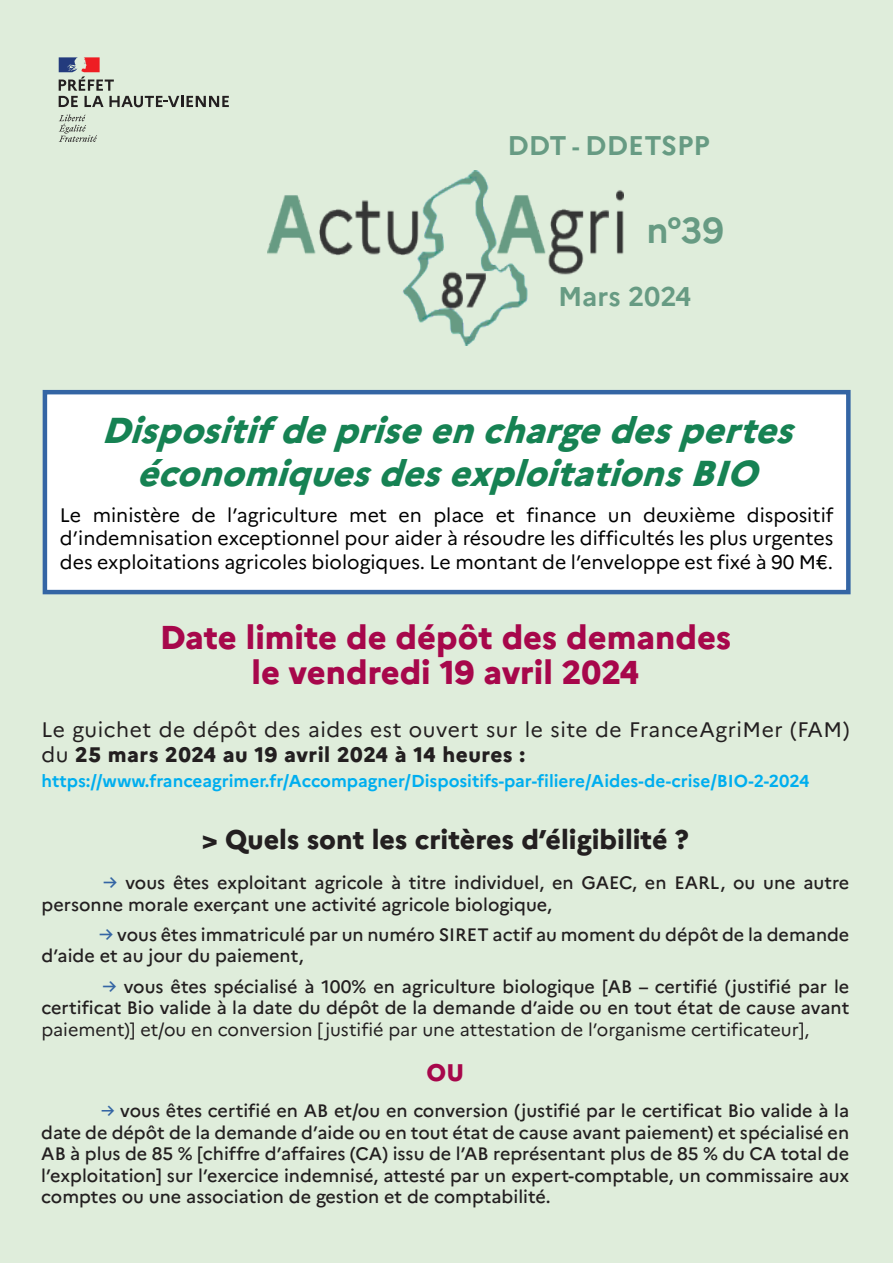
<style>
.page{position:relative;width:893px;height:1263px;background:#dfeddb}
.page>*{position:absolute;margin:0;border:0;box-sizing:border-box;transform-origin:0 0}
.Edito_signature_titr{font:italic 800 36px/43.2px "Marianne";color:#168253;text-align:center}
.t1{font:700 36px "Marianne";color:#679b83}
.contenu{font:800 33px "Marianne";color:#a7074b}
.contenu-2{font:800 27px "Marianne";color:#231f20}
.Bloc_DDT_87_page_de{font:700 27px "Marianne";color:#679b83}
.contenu-3{font:800 24px "Marianne";color:#a7074b}
.contenu-4{font:21px/25.2px "Marianne";letter-spacing:.025em;color:#231f20}
.Edito_signature_titr-2{font:19.5px/23.4px "Marianne";color:#000;text-align:justify}
.contenu-5{font:500 18px/21.6px "Marianne";color:#231f20}
.contenu-6{font:700 17.25px "Marianne";color:#00aeef}
.s1{font-size:24px}
.s2{font-weight:800}
.s3{color:#3465a4}
.s4{font-weight:400}
.s5{font-size:17.25px;color:#3465a4}
</style>
<div class="page">
<svg style="left:59px;top:115px;width:38px;height:27px"></svg>
<svg style="left:59px;top:57px;width:170px;height:50px"></svg>
<img style="left:267px;top:170px;width:356px;height:175px">
<div style="left:45px;top:392px;width:803px;height:200px;background:#fff"></div>
<div style="left:43px;top:390px;width:808px;height:204px;border:4px solid #3465a4"></div>
<p class="Bloc_DDT_87_page_de" style="left:507px;top:129px;width:204px">DDT <span class="s1">-</span> DDETSPP</p>
<p class="t1" style="left:646px;top:208px;width:79px">n°39</p>
<p class="Bloc_DDT_87_page_de" style="left:558px;top:280px;width:135px">Mars 2024</p>
<p class="Edito_signature_titr" style="left:101px;top:408px;width:706px">Dispositifdepriseenchargedespertes économiquesdesexploitationsBIO</p>
<p class="Edito_signature_titr-2" style="left:60px;top:503px;width:775px">Le ministère de l’agriculture met en place et finance un deuxième dispositif d’indemnisation exceptionnel pour aider à résoudre les difficultés les plus urgentes des exploitations agricoles biologiques. Le montant de l’enveloppe est fixé à 90 M€.</p>
<p class="contenu" style="left:160px;top:617px;width:573px">Date limite de dépôt des demandes</p>
<p class="contenu" style="left:251px;top:652px;width:389px">le vendredi 19 avril 2024</p>
<p class="contenu-4" style="left:41px;top:716px;width:809px">Le guichet de dépôt des aides est ouvert sur le site de FranceAgriMer (FAM) du <span class="s2">25 mars 2024 au 19 avril 2024 à 14 heures :</span></p>
<p class="contenu-6" style="left:41px;top:770px;width:769px">https://www.franceagrimer.fr/Accompagner/Dispositifs-par-filiere/Aides-de-crise/BIO-2-2024</p>
<p class="contenu-2" style="left:202px;top:823px;width:489px">&gt; Quels sont les critères d’éligibilité ?</p>
<p class="contenu-5" style="left:41px;top:872px;width:809px;text-indent:62px"><span class="s3">→</span> vous êtes exploitant agricole à titre individuel, en GAEC, en EARL, ou une autre personne morale exerçant une activité agricole biologique,</p>
<p class="contenu-5" style="left:41px;top:923px;width:809px;text-indent:58px"><span class="s3">→</span> vous êtes immatriculé par un numéro SIRET actif au moment du dépôt de la demande d’aide et au jour du paiement,</p>
<p class="contenu-5" style="left:41px;top:975px;width:809px;text-align:justify;text-indent:61px"><span class="s3">→</span> vous êtes spécialisé à 100% en agriculture biologique [AB – certifié (justifié par le certificat Bio valide à la date du dépôt de la demande d’aide ou en tout état de cause avant <span class="s4">paiement)] et/ou en conversion [justifié par une attestation de l’organisme certificateur],</span></p>
<p class="contenu-3" style="left:426px;top:1058px;width:39px">OU</p>
<p class="contenu-5" style="left:41px;top:1100px;width:809px;text-align:justify;text-indent:60px"><span class="s5">→</span> vous êtes certifié en AB et/ou en conversion (justifié par le certificat Bio valide à la date de dépôt de la demande d’aide ou en tout état de cause avant paiement) et spécialisé en AB à plus de 85 % [chiffre d’affaires (CA) issu de l’AB représentant plus de 85 % du CA total de l’exploitation] sur l’exercice indemnisé, attesté par un expert-comptable, un commissaire aux comptes ou une association de gestion et de comptabilité.</p>
</div>
